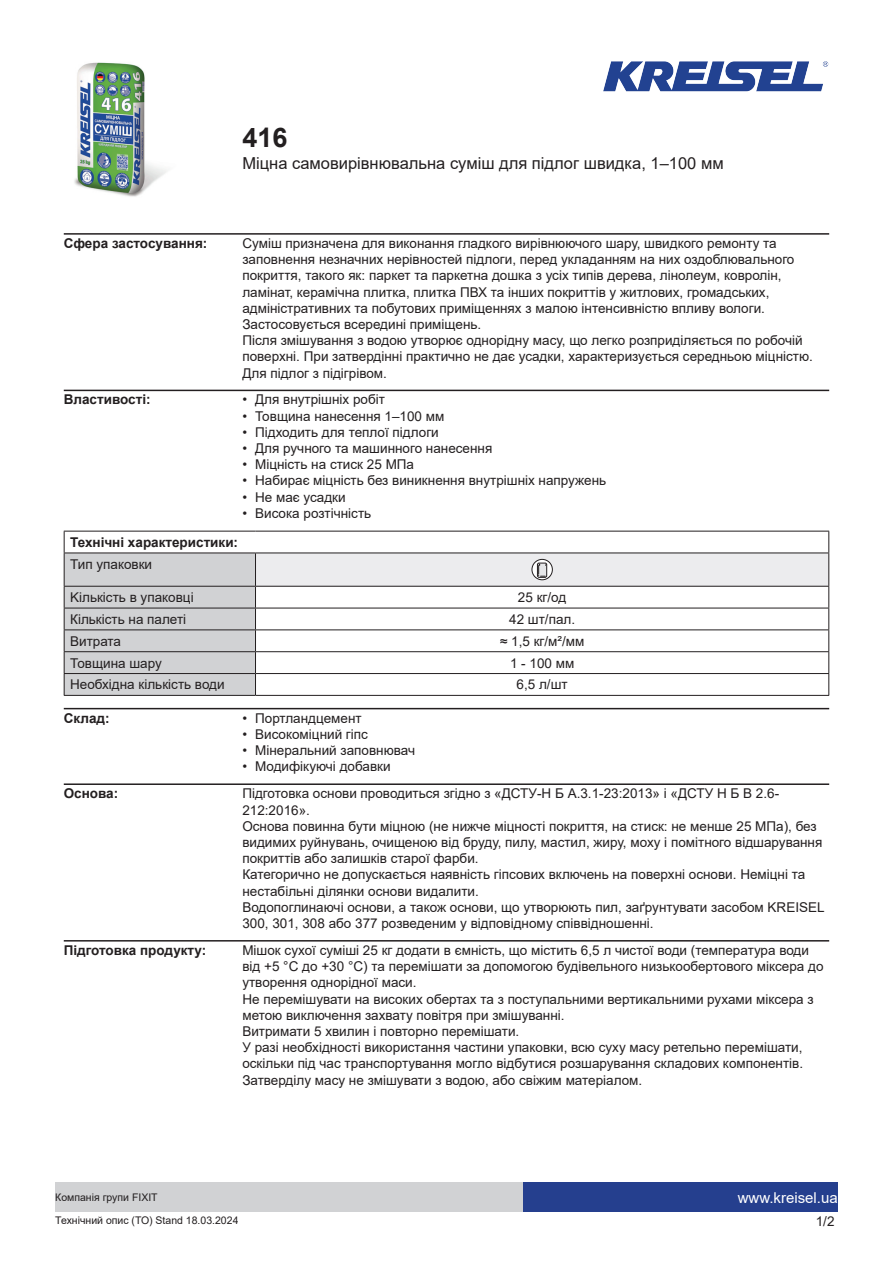
<style>
.page{position:relative;width:893px;height:1263px;background:#fff}
.page>*{position:absolute;margin:0;border:0;box-sizing:border-box;transform-origin:0 0}
.t1{font:700 27px "Arial";color:#231f20}
.t2{font:16.5px "Arial";color:#231f20}
.t3{font:15px "Arial";color:#fff}
.t4{font:13.5px/16.2px "Arial";color:#231f20}
.t5{font:700 13.5px "Arial";color:#231f20}
.t6{font:10.5px "Arial";color:#231f20}
</style>
<div class="page">
<img style="left:74px;top:62px;width:93px;height:135px">
<img style="left:603px;top:61px;width:226px;height:31px">
<div style="left:523px;top:1182px;width:315px;height:30px;background:#253f8e"></div>
<div style="left:55px;top:1182px;width:468px;height:30px;background:#d1d2d4"></div>
<hr style="left:64px;top:233px;width:765px;height:2px;background:#231f20">
<hr style="left:64px;top:390px;width:765px;height:1px;background:#231f20">
<div style="left:255px;top:553px;width:574px;height:33px;background:#ececee"></div>
<hr style="left:255px;top:531px;width:574px;height:1px;background:#231f20">
<svg style="left:828px;top:531px;width:1px;height:22px"></svg>
<hr style="left:255px;top:553px;width:574px;height:1px;background:#231f20">
<hr style="left:828px;top:553px;width:1px;height:33px;background:#231f20">
<hr style="left:255px;top:586px;width:574px;height:1px;background:#231f20">
<hr style="left:255px;top:608px;width:574px;height:1px;background:#231f20">
<hr style="left:255px;top:629px;width:574px;height:1px;background:#231f20">
<hr style="left:255px;top:651px;width:574px;height:1px;background:#231f20">
<hr style="left:255px;top:673px;width:574px;height:1px;background:#231f20">
<svg style="left:64px;top:531px;width:192px;height:164px;background:#ceced0"></svg>
<svg style="left:828px;top:587px;width:1px;height:108px"></svg>
<hr style="left:64px;top:695px;width:191px;height:1px;background:#231f20">
<hr style="left:255px;top:695px;width:574px;height:1px;background:#231f20">
<svg style="left:532px;top:559px;width:20px;height:21px"></svg>
<div style="left:532px;top:559px;width:20px;height:21px;border:1px solid #231f20;border-radius:50%"></div>
<svg style="left:537px;top:563px;width:10px;height:15px"></svg>
<hr style="left:64px;top:708px;width:765px;height:1px;background:#231f20">
<hr style="left:64px;top:783px;width:765px;height:2px;background:#231f20">
<hr style="left:64px;top:940px;width:765px;height:1px;background:#231f20">
<h1 class="t1" style="left:242px;top:119px;width:47px">416</h1>
<p class="t2" style="left:242px;top:152px;width:483px">Міцна самовирівнювальна суміш для підлог швидка, 1–100 мм</p>
<p class="t5" style="left:64px;top:234px;width:145px">Сфера застосування:</p>
<p class="t4" style="left:242px;top:235px;width:572px">Суміш призначена для виконання гладкого вирівнюючого шару, швидкого ремонту та заповнення незначних нерівностей підлоги, перед укладанням на них оздоблювального покриття, такого як: паркет та паркетна дошка з усіх типів дерева, лінолеум, ковролін, ламінат, керамічна плитка, плитка ПВХ та інших покриттів у житлових, громадських, адміністративних та побутових приміщеннях з малою інтенсивністю впливу вологи.<br>Застосовується всередині приміщень.<br>Після змішування з водою утворює однорідну масу, що легко розприділяється по робочій поверхні. При затвердінні практично не дає усадки, характеризується середньою міцністю.<br>Для підлог з підігрівом.</p>
<p class="t5" style="left:64px;top:390px;width:88px">Властивості:</p>
<p class="t4" style="left:242px;top:392px;width:144px">• Для внутрішніх робіт</p>
<p class="t4" style="left:242px;top:408px;width:203px">• Товщина нанесення 1–100 мм</p>
<p class="t4" style="left:242px;top:424px;width:198px">• Підходить для теплої підлоги</p>
<p class="t4" style="left:242px;top:440px;width:251px">• Для ручного та машинного нанесення</p>
<p class="t4" style="left:242px;top:456px;width:173px">• Міцність на стиск 25 МПа</p>
<p class="t4" style="left:242px;top:473px;width:365px">• Набирає міцність без виникнення внутрішніх напружень</p>
<p class="t4" style="left:242px;top:489px;width:105px">• Не має усадки</p>
<p class="t4" style="left:242px;top:505px;width:130px">• Висока розтічність</p>
<p class="t5" style="left:70px;top:533px;width:169px">Технічні характеристики:</p>
<p class="t4" style="left:70px;top:556px;width:84px">Тип упаковки</p>
<p class="t4" style="left:70px;top:589px;width:125px">Kількість в упаковці</p>
<p class="t4" style="left:518px;top:589px;width:50px">25 кг/од</p>
<p class="t4" style="left:70px;top:611px;width:118px">Кількість на палеті</p>
<p class="t4" style="left:509px;top:611px;width:67px">42 шт/пал.</p>
<p class="t4" style="left:70px;top:633px;width:52px">Витрата</p>
<p class="t4" style="left:500px;top:633px;width:86px">≈ 1,5 кг/м²/мм</p>
<p class="t4" style="left:70px;top:655px;width:93px">Товщина шару</p>
<p class="t4" style="left:510px;top:655px;width:66px">1 - 100 мм</p>
<p class="t4" style="left:70px;top:676px;width:156px">Необхідна кількість води</p>
<p class="t4" style="left:517px;top:676px;width:53px">6,5 л/шт</p>
<p class="t5" style="left:64px;top:708px;width:47px">Склад:</p>
<p class="t4" style="left:242px;top:710px;width:121px">• Портландцемент</p>
<p class="t4" style="left:242px;top:726px;width:127px">• Високоміцний гіпс</p>
<p class="t4" style="left:242px;top:742px;width:174px">• Мінеральний заповнювач</p>
<p class="t4" style="left:242px;top:758px;width:150px">• Модифікуючі добавки</p>
<p class="t5" style="left:64px;top:784px;width:56px">Основа:</p>
<p class="t4" style="left:242px;top:785px;width:584px">Підготовка основи проводиться згідно з «ДСТУ-Н Б А.3.1-23:2013» і «ДСТУ Н Б В 2.6- 212:2016».<br>Основа повинна бути міцною (не нижче міцності покриття, на стиск: не менше 25 МПа), без видимих руйнувань, очищеною від бруду, пилу, мастил, жиру, моху і помітного відшарування покриттів або залишків старої фарби.<br>Категорично не допускається наявність гіпсових включень на поверхні основи. Неміцні та нестабільні ділянки основи видалити.<br>Водопоглинаючі основи, а також основи, що утворюють пил, заґрунтувати засобом KREISEL 300, 301, 308 або 377 розведеним у відповідному співвідношенні.</p>
<p class="t5" style="left:64px;top:941px;width:144px">Підготовка продукту:</p>
<p class="t4" style="left:242px;top:942px;width:583px">Мішок сухої суміші 25 кг додати в ємність, що містить 6,5 л чистої води (температура води від +5 °С до +30 °С) та перемішати за допомогою будівельного низькообертового міксера до утворення однорідної маси.<br>Не перемішувати на високих обертах та з поступальними вертикальними рухами міксера з метою виключення захвату повітря при змішуванні.<br>Витримати 5 хвилин і повторно перемішати.<br>У разі необхідності використання частини упаковки, всю суху масу ретельно перемішати, оскільки під час транспортування могло відбутися розшарування складових компонентів.<br>Затверділу масу не змішувати з водою, або свіжим матеріалом.</p>
<p class="t6" style="left:55px;top:1190px;width:104px">Компанія групи FIXIT</p>
<p class="t3" style="left:738px;top:1187px;width:102px">www.kreisel.ua</p>
<p class="t6" style="left:55px;top:1213px;width:185px">Технічний опис (ТО) Stand 18.03.2024</p>
<p class="t4" style="left:816px;top:1213px;width:20px">1/2</p>
</div>
